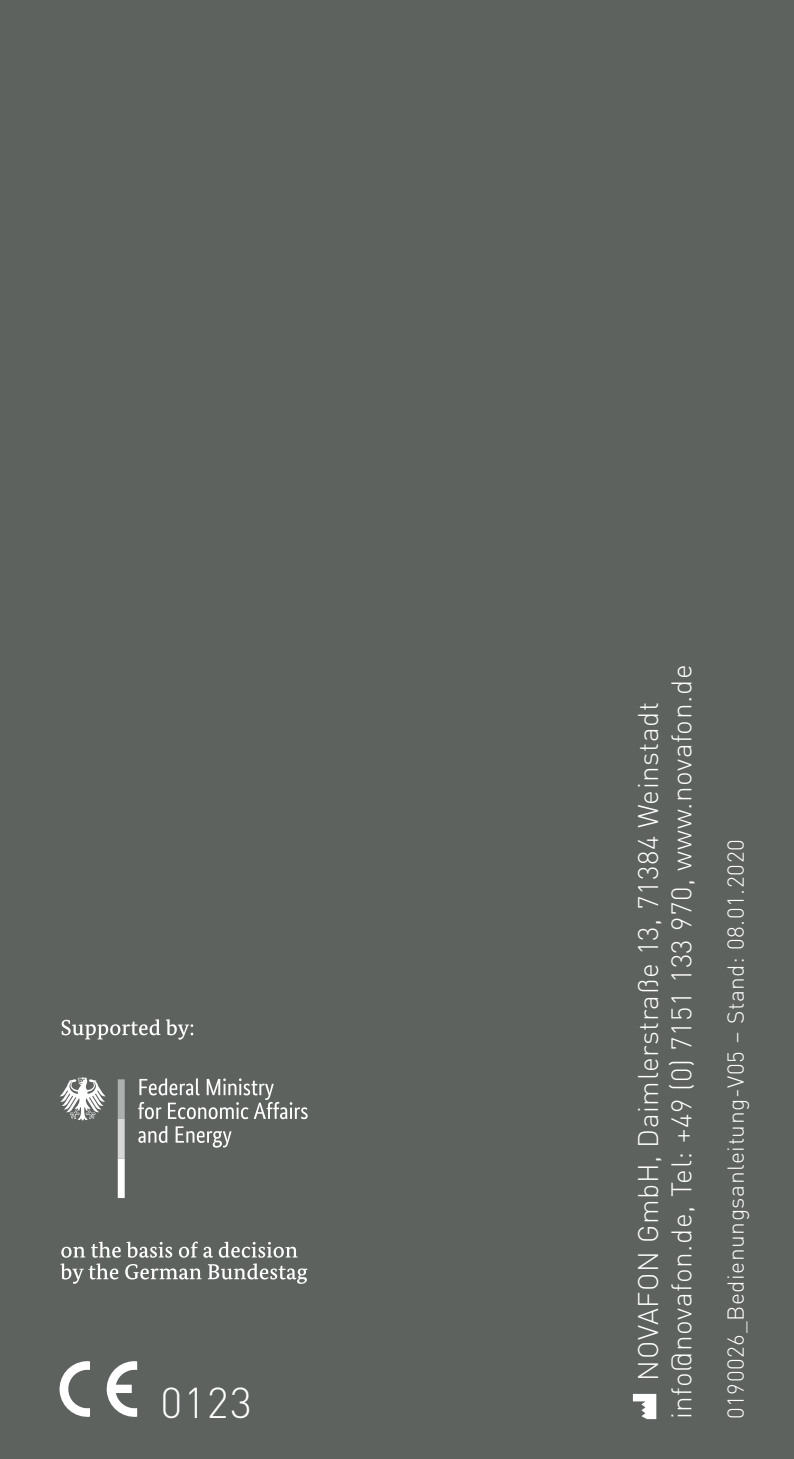
<style>
.page{position:relative;width:794px;height:1459px;background:#fff}
.page>*{position:absolute;margin:0;border:0;box-sizing:border-box;transform-origin:0 0}
.t1{font:300 42.7px "DIN Pro";color:#fff}
.t2{font:300 28px "DIN Pro";letter-spacing:.02em;color:#fff}
.t3{font:300 22.75px "DIN Pro";letter-spacing:.025em;color:#fff}
</style>
<div class="page">
<div style="left:0;top:0;width:794px;height:1458px;background:#5e625f"></div>
<svg style="left:633px;top:1393px;width:23px;height:26px"></svg>
<svg style="left:59px;top:1361px;width:31px;height:56px"></svg>
<svg style="left:106px;top:1361px;width:31px;height:56px"></svg>
<svg style="left:62px;top:1019px;width:46px;height:20px"></svg>
<svg style="left:110px;top:1024px;width:10px;height:11px"></svg>
<svg style="left:112px;top:1025px;width:6px;height:9px"></svg>
<svg style="left:122px;top:1019px;width:71px;height:20px"></svg>
<svg style="left:61px;top:1246px;width:11px;height:11px"></svg>
<div style="left:64px;top:1248px;width:5px;height:8px;background:#5e625f;border-radius:50%"></div>
<svg style="left:73px;top:1246px;width:12px;height:11px"></svg>
<svg style="left:91px;top:1241px;width:81px;height:16px"></svg>
<svg style="left:179px;top:1246px;width:10px;height:11px"></svg>
<div style="left:181px;top:1248px;width:6px;height:8px;background:#5e625f;border-radius:50%"></div>
<svg style="left:191px;top:1241px;width:22px;height:16px"></svg>
<svg style="left:219px;top:1241px;width:53px;height:16px"></svg>
<svg style="left:273px;top:1246px;width:11px;height:11px"></svg>
<div style="left:276px;top:1248px;width:5px;height:8px;background:#5e625f;border-radius:50%"></div>
<svg style="left:285px;top:1246px;width:13px;height:11px"></svg>
<svg style="left:60px;top:1263px;width:58px;height:20px"></svg>
<svg style="left:125px;top:1264px;width:77px;height:15px"></svg>
<svg style="left:208px;top:1263px;width:99px;height:20px"></svg>
<svg style="left:138px;top:1078px;width:170px;height:69px"></svg>
<svg style="left:60px;top:1077px;width:46px;height:43px"></svg>
<svg style="left:118px;top:1079px;width:7px;height:119px"></svg>
<h1 class="t1" style="left:160px;top:1370px;width:93px">0123</h1>
<p class="t2" style="left:660px;top:1419px;width:756px;rotate:-90deg">info@novafon.de, Tel: +49 (0) 7151 133 970, www.novafon.de</p>
<p class="t2" style="left:627px;top:1380px;width:680px;rotate:-90deg">NOVAFON GmbH, Daimlerstraße 13, 71384 Weinstadt</p>
<p class="t3" style="left:718px;top:1419px;width:581px;rotate:-90deg">0190026_Bedienungsanleitung-V05 – Stand: 08.01.2020</p>
</div>
